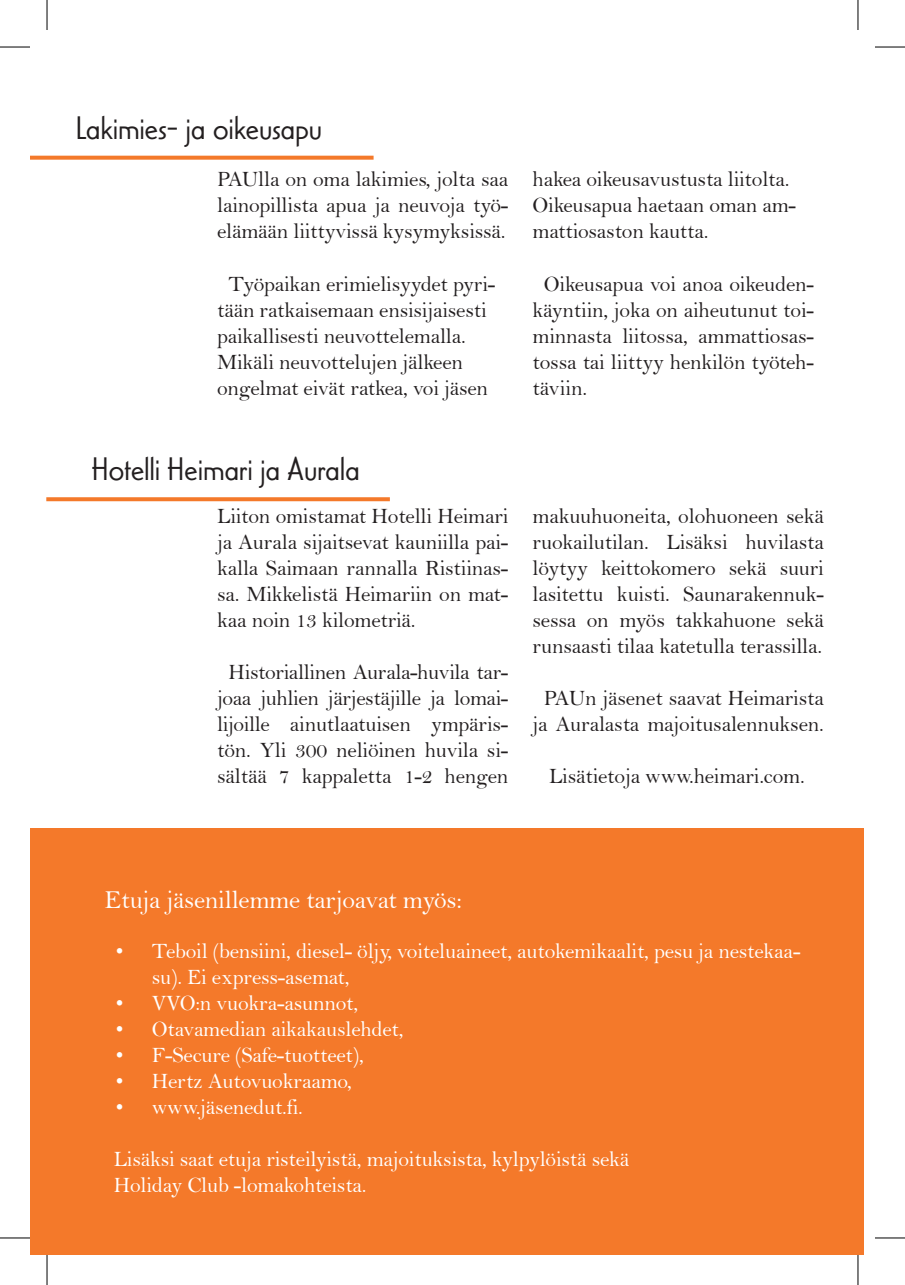
<style>
.page{position:relative;width:905px;height:1285px;background:#fff}
.page>*{position:absolute;margin:0;border:0;box-sizing:border-box;transform-origin:0 0}
.t1{font:300 34px "Casablanca URW";letter-spacing:-.01em;color:#231f20}
.t2{font:26px "Bell";letter-spacing:-.01em;color:#fff}
.t3{font:22px/26px "Bell";letter-spacing:-.01em;color:#231f20;text-align:justify}
.t4{font:22px/26px "Bell";letter-spacing:-.01em;color:#fff}
</style>
<div class="page">
<div style="left:30px;top:828px;width:833px;height:427px;background:#f4792a"></div>
<svg style="left:30px;top:156px;width:343px;height:4px"></svg>
<svg style="left:46px;top:497px;width:344px;height:4px"></svg>
<hr style="left:0;top:47px;width:30px;height:1px;background:#000">
<hr style="left:875px;top:47px;width:30px;height:1px;background:#000">
<hr style="left:0;top:1237px;width:30px;height:1px;background:#000">
<hr style="left:875px;top:1237px;width:30px;height:1px;background:#000">
<hr style="left:47px;top:0;width:1px;height:30px;background:#000">
<hr style="left:47px;top:1255px;width:1px;height:30px;background:#000">
<hr style="left:857px;top:0;width:1px;height:30px;background:#000">
<hr style="left:857px;top:1255px;width:1px;height:30px;background:#000">
<h1 class="t1" style="left:75px;top:108px;width:248px">Lakimies- ja oikeusapu</h1>
<p class="t3" style="left:217px;top:166px;width:293px">PAUlla on oma lakimies, jolta saa lainopillista apua ja neuvoja työ&shy;elämään liittyvissä kysymyksissä.</p>
<p class="t3" style="left:217px;top:270px;width:280px;text-align:left;text-indent:11px">Työpaikan erimielisyydet pyri&shy;tään ratkaisemaan ensisijaisesti paikallisesti neuvottelemalla.<br>Mikäli neuvottelujen jälkeen ongelmat eivät ratkea, voi jäsen</p>
<h1 class="t1" style="left:92px;top:450px;width:270px">Hotelli Heimari ja Aurala</h1>
<p class="t3" style="left:217px;top:502px;width:293px">Liiton omistamat Hotelli Heimari ja Aurala sijaitsevat kauniilla pai&shy;kalla Saimaan rannalla Ristiinas&shy;sa. Mikkelistä Heimariin on mat&shy;kaa noin 13 kilometriä.</p>
<p class="t3" style="left:217px;top:658px;width:293px;text-align:center">Historiallinen Aurala-huvila tar&shy;joaa juhlien järjestäjille ja lomai&shy;lijoille ainutlaatuisen ympäris&shy;tön. Yli 300 neliöinen huvila si&shy;sältää 7 kappaletta 1-2 hengen</p>
<p class="t3" style="left:532px;top:166px;width:265px;text-align:left">hakea oikeusavustusta liitolta.<br>Oikeusapua haetaan oman am&shy;mattiosaston kautta.</p>
<p class="t3" style="left:532px;top:270px;width:283px;text-indent:11px">Oikeusapua voi anoa oikeuden&shy;käyntiin, joka on aiheutunut toi&shy;minnasta liitossa, ammattiosas&shy;tossa tai liittyy henkilön työteh&shy;täviin.</p>
<p class="t3" style="left:532px;top:502px;width:293px">makuuhuoneita, olohuoneen sekä ruokailutilan. Lisäksi huvilasta löytyy keittokomero sekä suuri lasitettu kuisti. Saunarakennuk&shy;sessa on myös takkahuone sekä runsaasti tilaa katetulla terassilla.</p>
<p class="t3" style="left:532px;top:684px;width:293px;text-align:center">PAUn jäsenet saavat Heimarista ja Auralasta majoitusalennuksen.</p>
<p class="t3" style="left:549px;top:762px;width:257px">Lisätietoja www.heimari.com.</p>
<p class="t2" style="left:104px;top:884px;width:359px">Etuja jäsenillemme tarjoavat myös:</p>
<p class="t4" style="left:152px;top:937px;width:650px;text-indent:-36px">• Teboil (bensiini, diesel- öljy, voiteluaineet, autokemikaalit, pesu ja nestekaa&shy;su). Ei express-asemat,</p>
<p class="t4" style="left:116px;top:989px;width:244px">• VVO:n vuokra-asunnot,</p>
<p class="t4" style="left:116px;top:1015px;width:289px">• Otavamedian aikakauslehdet,</p>
<p class="t4" style="left:116px;top:1041px;width:250px">• F-Secure (Safe-tuotteet),</p>
<p class="t4" style="left:116px;top:1067px;width:238px">• Hertz Autovuokraamo,</p>
<p class="t4" style="left:116px;top:1093px;width:189px">• www.jäsenedut.fi.</p>
<p class="t4" style="left:114px;top:1145px;width:517px">Lisäksi saat etuja risteilyistä, majoituksista, kylpylöistä sekä<br>Holiday Club -lomakohteista.</p>
</div>
